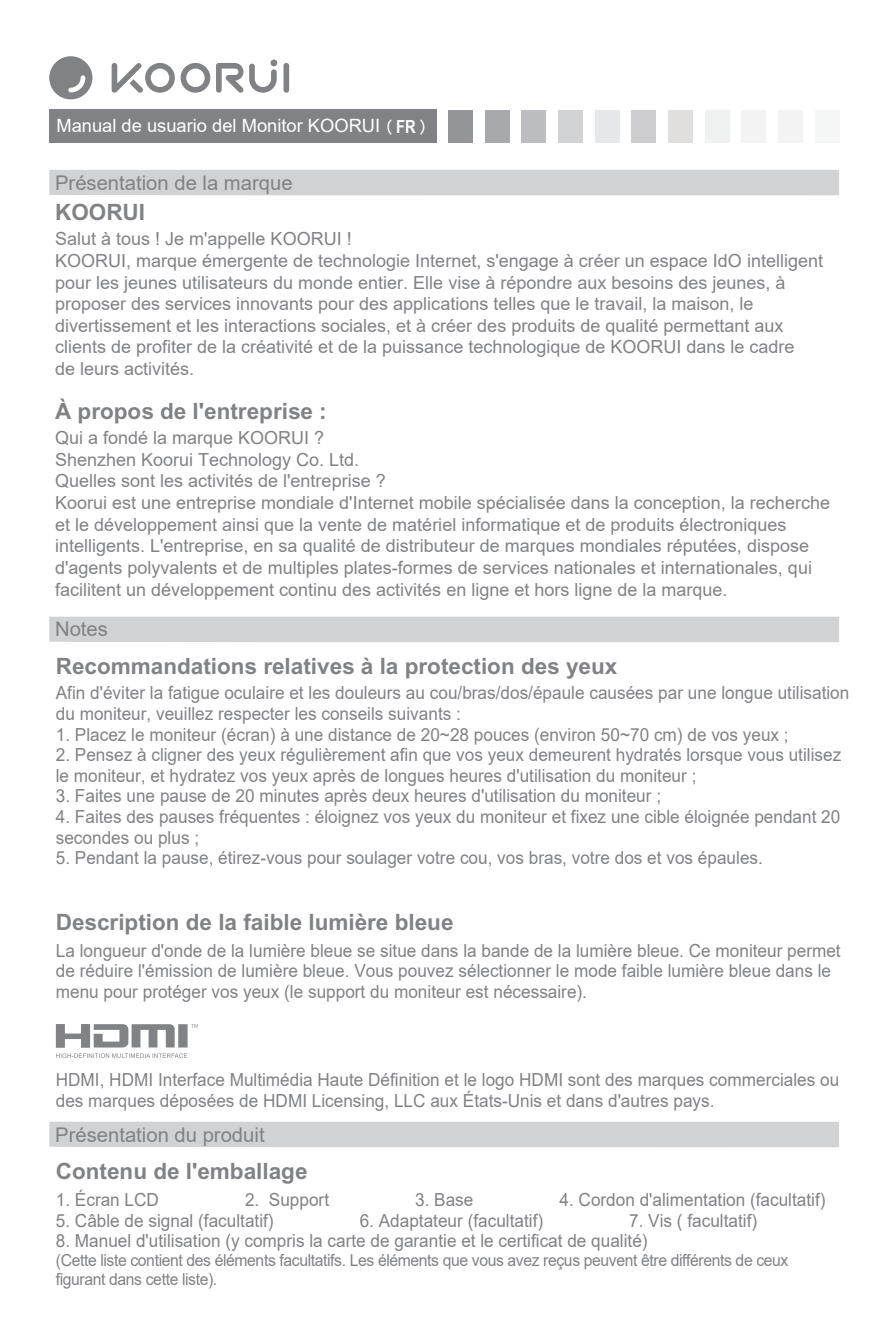
<style>
.page{position:relative;width:893px;height:1340px;background:#fff}
.page>*{position:absolute;margin:0;border:0;box-sizing:border-box;transform-origin:0 0}
.t1{font:700 22.5px "Arial";color:#808285}
.t2{font:20.25px "Arial";color:#808285}
.t3{font:18.22px "Arial";color:#fff}
.t4{font:18px/20.7px "Arial";color:#808285;scale:.95 1}
.t5{font:18px/21.6px "Arial";color:#808285}
.t6{font:16.43px/18.9px "Arial";letter-spacing:-.025em;color:#808285;scale:.96 1}
.s1{font-family:"Source Han Sans CN";font-weight:500;font-size:15.75px}
.s2{font-family:"Arial Narrow";font-weight:700;font-size:18px}
</style>
<div class="page">
<div style="left:49px;top:1121px;width:790px;height:26px;background:#d1d2d4"></div>
<div style="left:49px;top:170px;width:790px;height:25px;background:#d1d2d4"></div>
<svg style="left:49px;top:56px;width:43px;height:43px"></svg>
<svg style="left:112px;top:60px;width:177px;height:33px"></svg>
<div style="left:49px;top:616px;width:790px;height:26px;background:#d1d2d4"></div>
<svg style="left:56px;top:1024px;width:142px;height:23px"></svg>
<svg style="left:56px;top:1053px;width:131px;height:4px"></svg>
<div style="left:49px;top:109px;width:388px;height:34px;background:#808285"></div>
<div style="left:448px;top:110px;width:25px;height:32px;background:#939598"></div>
<div style="left:485px;top:110px;width:24px;height:32px;background:#a8a9ad"></div>
<div style="left:521px;top:110px;width:25px;height:32px;background:#bcbdc0"></div>
<div style="left:558px;top:110px;width:25px;height:32px;background:#d1d2d4"></div>
<div style="left:595px;top:110px;width:25px;height:32px;background:#e6e7e9"></div>
<div style="left:631px;top:110px;width:25px;height:32px;background:#cdcdcf"></div>
<div style="left:668px;top:110px;width:25px;height:32px;background:#e0dfde"></div>
<div style="left:705px;top:110px;width:25px;height:32px;background:#eff0f0"></div>
<div style="left:741px;top:110px;width:25px;height:32px;background:#f3f3f3"></div>
<div style="left:778px;top:110px;width:25px;height:32px;background:#f3f3f3"></div>
<div style="left:815px;top:110px;width:25px;height:32px;background:#f5f7f7"></div>
<p class="t3" style="left:56px;top:113px;width:380px">Manual de usuario del Monitor KOORUI<span class="s1">（</span> <span class="s2">FR</span> <span class="s1">）</span></p>
<p class="t2" style="left:55px;top:169px;width:239px">Présentation de la marque</p>
<p class="t1" style="left:55px;top:199px;width:91px">KOORUI</p>
<p class="t5" style="left:55px;top:228px;width:769px">Salut à tous ! Je m'appelle KOORUI !<br>KOORUI, marque émergente de technologie Internet, s'engage à créer un espace IdO intelligent pour les jeunes utilisateurs du monde entier. Elle vise à répondre aux besoins des jeunes, à proposer des services innovants pour des applications telles que le travail, la maison, le divertissement et les interactions sociales, et à créer des produits de qualité permettant aux clients de profiter de la créativité et de la puissance technologique de KOORUI dans le cadre<br>de leurs activités.</p>
<p class="t1" style="left:55px;top:397px;width:273px">À propos de l'entreprise :</p>
<p class="t5" style="left:55px;top:427px;width:776px">Qui a fondé la marque KOORUI ?<br>Shenzhen Koorui Technology Co. Ltd.<br>Quelles sont les activités de l'entreprise ?<br>Koorui est une entreprise mondiale d'Internet mobile spécialisée dans la conception, la recherche et le développement ainsi que la vente de matériel informatique et de produits électroniques intelligents. L'entreprise, en sa qualité de distributeur de marques mondiales réputées, dispose d'agents polyvalents et de multiples plates-formes de services nationales et internationales, qui facilitent un développement continu des activités en ligne et hors ligne de la marque.</p>
<p class="t2" style="left:55px;top:615px;width:54px">Notes</p>
<p class="t1" style="left:56px;top:653px;width:563px">Recommandations relatives à la protection des yeux</p>
<p class="t4" style="left:56px;top:682px;width:837px">Afin d'éviter la fatigue oculaire et les douleurs au cou/bras/dos/épaule causées par une longue utilisation du moniteur, veuillez respecter les conseils suivants :</p>
<p class="t4" style="left:56px;top:723px;width:773px">1. Placez le moniteur (écran) à une distance de 20~28 pouces (environ 50~70 cm) de vos yeux ;</p>
<p class="t4" style="left:56px;top:744px;width:828px">2. Pensez à cligner des yeux régulièrement afin que vos yeux demeurent hydratés lorsque vous utilisez le moniteur, et hydratez vos yeux après de longues heures d'utilisation du moniteur ;</p>
<p class="t4" style="left:56px;top:785px;width:639px">3. Faites une pause de 20 minutes après deux heures d'utilisation du moniteur ;</p>
<p class="t4" style="left:56px;top:806px;width:827px">4. Faites des pauses fréquentes : éloignez vos yeux du moniteur et fixez une cible éloignée pendant 20 secondes ou plus ;</p>
<p class="t4" style="left:56px;top:847px;width:746px">5. Pendant la pause, étirez-vous pour soulager votre cou, vos bras, votre dos et vos épaules.</p>
<p class="t1" style="left:56px;top:909px;width:399px">Description de la faible lumière bleue</p>
<p class="t4" style="left:56px;top:939px;width:828px">La longueur d'onde de la lumière bleue se situe dans la bande de la lumière bleue. Ce moniteur permet de réduire l'émission de lumière bleue. Vous pouvez sélectionner le mode faible lumière bleue dans le menu pour protéger vos yeux (le support du moniteur est nécessaire).</p>
<p class="t4" style="left:56px;top:1069px;width:826px">HDMI, HDMI Interface Multimédia Haute Définition et le logo HDMI sont des marques commerciales ou des marques déposées de HDMI Licensing, LLC aux États-Unis et dans d'autres pays.</p>
<p class="t2" style="left:55px;top:1121px;width:211px">Présentation du produit</p>
<p class="t1" style="left:56px;top:1158px;width:253px">Contenu de l'emballage</p>
<p class="t4" style="left:56px;top:1189px;width:110px">1. Écran LCD</p>
<p class="t4" style="left:245px;top:1189px;width:90px">2. Support</p>
<p class="t4" style="left:415px;top:1189px;width:63px">3. Base</p>
<p class="t4" style="left:559px;top:1189px;width:282px">4. Cordon d'alimentation (facultatif)</p>
<p class="t4" style="left:56px;top:1209px;width:231px">5. Câble de signal (facultatif)</p>
<p class="t4" style="left:360px;top:1209px;width:195px">6. Adaptateur (facultatif)</p>
<p class="t4" style="left:629px;top:1209px;width:136px">7. Vis ( facultatif)</p>
<p class="t4" style="left:56px;top:1230px;width:624px">8. Manuel d'utilisation (y compris la carte de garantie et le certificat de qualité)</p>
<p class="t6" style="left:56px;top:1250px;width:765px">(Cette liste contient des éléments facultatifs. Les éléments que vous avez reçus peuvent être différents de ceux figurant dans cette liste).</p>
</div>
